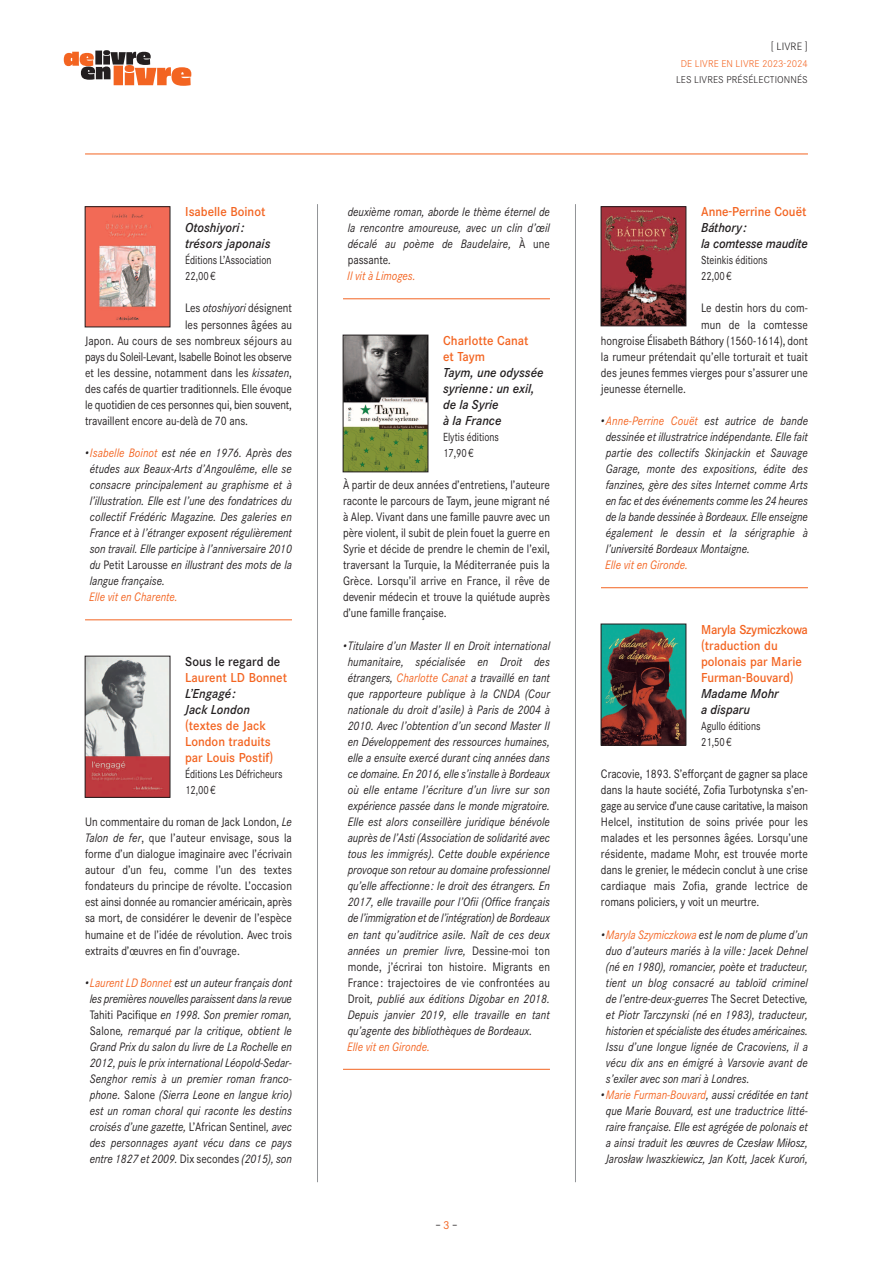
<style>
.page{position:relative;width:893px;height:1263px;background:#fff}
.page>*{position:absolute;margin:0;border:0;box-sizing:border-box;transform-origin:0 0}
.t1{font:500 12.75px/16px "Corporate S";color:#f36421;scale:.95 1}
.t2{font:italic 500 12.75px/16px "Corporate S";color:#231f20;scale:.95 1}
.t3{font:500 12.75px "Corporate S";color:#231f20;scale:.95 1}
.t4{font:italic 12px/16px "Corporate S";color:#231f20;text-align:justify;scale:.88 1}
.t5{font:12px/16px "Corporate S";color:#231f20;text-align:justify;scale:.88 1}
.t6{font:italic 12px/16px "Corporate S";color:#231f20;text-align:justify;scale:.9 1}
.t7{font:italic 12px "Corporate S";color:#f36421;scale:.88 1}
.t8{font:12px "Corporate S";letter-spacing:-.02em;color:#231f20;scale:.88 1}
.t9{font:11.55px/16px "Corporate S";color:#231f20;scale:.82 1}
.t10{font:11.25px "Corporate S";color:#231f20}
.t11{font:300 10.5px "Corporate S";letter-spacing:.01em;color:#231f20}
.t12{font:300 9.75px "Corporate S";letter-spacing:.01em;color:#231f20}
.t13{font:300 9.75px "Corporate S";letter-spacing:.01em;color:#f36421}
.s1{font-style:italic}
.s2{color:#f36421}
.s3{font-style:normal}
</style>
<div class="page">
<hr style="left:85px;top:620px;width:207px;height:1px;background:#f36421">
<hr style="left:343px;top:299px;width:207px;height:1px;background:#f36421">
<hr style="left:343px;top:1069px;width:207px;height:1px;background:#f36421">
<hr style="left:601px;top:587px;width:207px;height:1px;background:#f36421">
<img style="left:87px;top:658px;width:81px;height:137px">
<img style="left:345px;top:337px;width:81px;height:133px">
<div style="left:343px;top:335px;width:85px;height:137px;border:1px solid #231f20"></div>
<img style="left:603px;top:209px;width:81px;height:115px">
<div style="left:601px;top:207px;width:85px;height:119px;border:1px solid #231f20"></div>
<img style="left:87px;top:209px;width:81px;height:116px">
<img style="left:603px;top:626px;width:81px;height:117px">
<div style="left:601px;top:624px;width:85px;height:121px;border:1px solid #231f20"></div>
<hr style="left:85px;top:154px;width:723px;height:1px;background:#f36421">
<hr style="left:317px;top:204px;width:1px;height:978px;background:#939598">
<hr style="left:575px;top:204px;width:1px;height:978px;background:#939598">
<svg style="left:64px;top:50px;width:127px;height:36px"></svg>
<p class="t1" style="left:185px;top:204px;width:86px">Isabelle Boinot</p>
<p class="t2" style="left:185px;top:220px;width:91px">Otoshiyori: trésors japonais</p>
<p class="t9" style="left:185px;top:252px;width:107px">éditions l’association<br>22,00€</p>
<p class="t5" style="left:185px;top:300px;width:123px">les <span class="s1">otoshiyori</span> désignent</p>
<p class="t5" style="left:185px;top:316px;width:123px">les personnes âgées au</p>
<p class="t5" style="left:85px;top:332px;width:237px">Japon. au cours de ses nombreux séjours au</p>
<p class="t8" style="left:85px;top:350px;width:237px">pays du soleil-levant, isabelle Boinot les observe</p>
<p class="t5" style="left:85px;top:364px;width:237px">et les dessine, notamment dans les <span class="s1">kissaten</span>,</p>
<p class="t5" style="left:85px;top:381px;width:237px">des cafés de quartier traditionnels. elle évoque</p>
<p class="t5" style="left:85px;top:397px;width:237px">le quotidien de ces personnes qui, bien souvent,</p>
<p class="t5" style="left:85px;top:413px;width:187px">travaillent encore au-delà de 70 ans.</p>
<p class="t4" style="left:90px;top:445px;width:231px;text-indent:-5px">•<span class="s2">Isabelle Boinot</span> est née en 1976. Après des études aux Beaux-Arts d’Angoulême, elle se consacre principalement au graphisme et à l’illustration. Elle est l’une des fondatrices du collectif Frédéric Magazine. Des galeries en France et à l’étranger exposent régulièrement son travail. Elle participe à l’anniversaire 2010 du <span class="s3">Petit larousse</span> en illustrant des mots de la langue française.</p>
<p class="t7" style="left:89px;top:590px;width:102px">Elle vit en Charente.</p>
<p class="t3" style="left:185px;top:654px;width:102px">Sous le regard de</p>
<p class="t1" style="left:185px;top:669px;width:109px">Laurent LD Bonnet</p>
<p class="t2" style="left:185px;top:685px;width:70px">L’Engagé:<br>Jack London</p>
<p class="t1" style="left:185px;top:717px;width:94px">(textes de Jack<br>London traduits par Louis Postif)</p>
<p class="t9" style="left:185px;top:766px;width:120px">éditions les défricheurs<br>12,00€</p>
<p class="t5" style="left:85px;top:814px;width:237px">un commentaire du roman de Jack london, <span class="s1">Le Talon de fer</span>, que l’auteur envisage, sous la forme d’un dialogue imaginaire avec l’écrivain autour d’un feu, comme l’un des textes fondateurs du principe de révolte. l’occasion est ainsi donnée au romancier américain, après sa mort, de considérer le devenir de l’espèce humaine et de l’idée de révolution. avec trois extraits d’œuvres en fin d’ouvrage.</p>
<p class="t4" style="left:85px;top:974px;width:237px;text-align:center">• <span class="s2">Laurent LD Bonnet</span> est un auteur français dont les premières nouvelles paraissent dans la revue <span class="s3">tahiti Pacifique</span> en 1998. Son premier roman, <span class="s3">salone</span>, remarqué par la critique, obtient le Grand Prix du salon du livre de La Rochelle en 2012, puis le prix international Léopold-Sedar-Senghor remis à un premier roman franco&shy;phone. <span class="s3">salone</span> (Sierra Leone en langue krio) est un roman choral qui raconte les destins croisés d’une gazette, <span class="s3">l’african sentinel</span>, avec des personnages ayant vécu dans ce pays entre 1827 et 2009. <span class="s3">dix secondes</span> (2015), son</p>
<p class="t4" style="left:347px;top:204px;width:232px;text-align:left">deuxième roman, aborde le thème éternel de la rencontre amoureuse, avec un clin d’œil décalé au poème de Baudelaire, <span class="s3">À une passante</span>.<br><span class="s2">Il vit à Limoges.</span></p>
<p class="t1" style="left:443px;top:332px;width:91px">Charlotte Canat et Taym</p>
<p class="t2" style="left:443px;top:364px;width:107px">Taym, une odyssée syrienne: un exil, de la Syrie<br>à la France</p>
<p class="t9" style="left:443px;top:429px;width:70px">elytis éditions<br>17,90€</p>
<p class="t5" style="left:343px;top:477px;width:237px">À partir de deux années d’entretiens, l’auteure raconte le parcours de taym, jeune migrant né à alep. vivant dans une famille pauvre avec un père violent, il subit de plein fouet la guerre en syrie et décide de prendre le chemin de l’exil, traversant la turquie, la méditerranée puis la grèce. lorsqu’il arrive en France, il rêve de devenir médecin et trouve la quiétude auprès d’une famille française.</p>
<p class="t4" style="left:348px;top:637px;width:231px;text-indent:-5px">• Titulaire d’un Master II en Droit international humanitaire, spécialisée en Droit des étrangers, <span class="s2">Charlotte Canat</span> a travaillé en tant que rapporteure publique à la CNDA (Cour nationale du droit d’asile) à Paris de 2004 à 2010. Avec l’obtention d’un second Master II en Développement des ressources humaines, elle a ensuite exercé durant cinq années dans ce domaine. En 2016, elle s’installe à Bordeaux où elle entame l’écriture d’un livre sur son expérience passée dans le monde migratoire.<br>Elle est alors conseillère juridique bénévole auprès de l’Asti (Association de solidarité avec tous les immigrés). Cette double expérience provoque son retour au domaine professionnel qu’elle affectionne: le droit des étrangers. En 2017, elle travaille pour l’Ofii (Office français de l’immigration et de l’intégration) de Bordeaux en tant qu’auditrice asile. Naît de ces deux années un premier livre, <span class="s3">dessine-moi ton monde, j’écrirai ton histoire. migrants en France : trajectoires de vie confrontées au droit</span>, publié aux éditions Digobar en 2018.<br>Depuis janvier 2019, elle travaille en tant qu’agente des bibliothèques de Bordeaux.</p>
<p class="t7" style="left:347px;top:1040px;width:95px">Elle vit en Gironde.</p>
<p class="t10" style="left:436px;top:1219px;width:23px">–<span class="s2">3</span>–</p>
<p class="t11" style="left:771px;top:41px;width:39px">[ LIVRE ]</p>
<p class="t13" style="left:681px;top:58px;width:129px">DE LIVRE EN LIVRE 2023-2024</p>
<p class="t12" style="left:676px;top:75px;width:133px">LES LIVRES PRÉSÉLECTIONNÉS</p>
<p class="t1" style="left:701px;top:204px;width:112px">Anne-Perrine Couët</p>
<p class="t2" style="left:701px;top:220px;width:114px">Báthory :<br>la comtesse maudite</p>
<p class="t9" style="left:701px;top:252px;width:83px">steinkis éditions<br>22,00€</p>
<p class="t5" style="left:701px;top:300px;width:123px">le destin hors du com-</p>
<p class="t5" style="left:701px;top:316px;width:123px">mun de la comtesse</p>
<p class="t5" style="left:601px;top:332px;width:237px">hongroise élisabeth Báthory (1560-1614), dont</p>
<p class="t5" style="left:601px;top:348px;width:237px">la rumeur prétendait qu’elle torturait et tuait</p>
<p class="t5" style="left:601px;top:364px;width:237px">des jeunes femmes vierges pour s’assurer une</p>
<p class="t5" style="left:601px;top:381px;width:98px">jeunesse éternelle.</p>
<p class="t4" style="left:606px;top:413px;width:231px;text-indent:-5px">•<span class="s2">Anne-Perrine Couët</span> est autrice de bande dessinée et illustratrice indépendante. Elle fait partie des collectifs Skinjackin et Sauvage Garage, monte des expositions, édite des fanzines, gère des sites Internet comme Arts en fac et des événements comme les 24 heures de la bande dessinée à Bordeaux. Elle enseigne également le dessin et la sérigraphie à l’université Bordeaux Montaigne.</p>
<p class="t7" style="left:605px;top:558px;width:95px">Elle vit en Gironde.</p>
<p class="t1" style="left:701px;top:621px;width:114px">Maryla Szymiczkowa (traduction du polonais par Marie<br>Furman-Bouvard)</p>
<p class="t2" style="left:701px;top:685px;width:83px">Madame Mohr a disparu</p>
<p class="t9" style="left:701px;top:718px;width:74px">agullo éditions<br>21,50€</p>
<p class="t5" style="left:601px;top:766px;width:237px">cracovie, 1893. s’efforçant de gagner sa place dans la haute société, Zofia turbotynska s’en&shy;gage au service d’une cause caritative, la maison Helcel, institution de soins privée pour les malades et les personnes âgées. lorsqu’une résidente, madame mohr, est trouvée morte dans le grenier, le médecin conclut à une crise cardiaque mais Zofia, grande lectrice de romans policiers, y voit un meurtre.</p>
<p class="t6" style="left:606px;top:926px;width:226px;text-indent:-5px">•<span class="s2">Maryla Szymiczkowa</span> est le nom de plume d’un duo d’auteurs mariés à la ville : Jacek Dehnel (né en 1980), romancier, poète et traducteur, tient un blog consacré au tabloïd criminel de l’entre-deux-guerres <span class="s3">the secret detective</span>, et Piotr Tarczynski (né en 1983), traducteur, historien et spécialiste des études américaines.<br>Issu d’une longue lignée de Cracoviens, il a vécu dix ans en émigré à Varsovie avant de s’exiler avec son mari à Londres.</p>
<p class="t4" style="left:601px;top:1087px;width:237px;text-align:center">•<span class="s2">Marie Furman-Bouvard</span>, aussi créditée en tant que Marie Bouvard, est une traductrice litté&shy;raire française. Elle est agrégée de polonais et a ainsi traduit les œuvres de Czesław Miłosz, Jarosław Iwaszkiewicz, Jan Kott, Jacek Kuron,</p>
<p class="t4" style="left:802px;top:1151px;width:4px">´</p>
</div>
